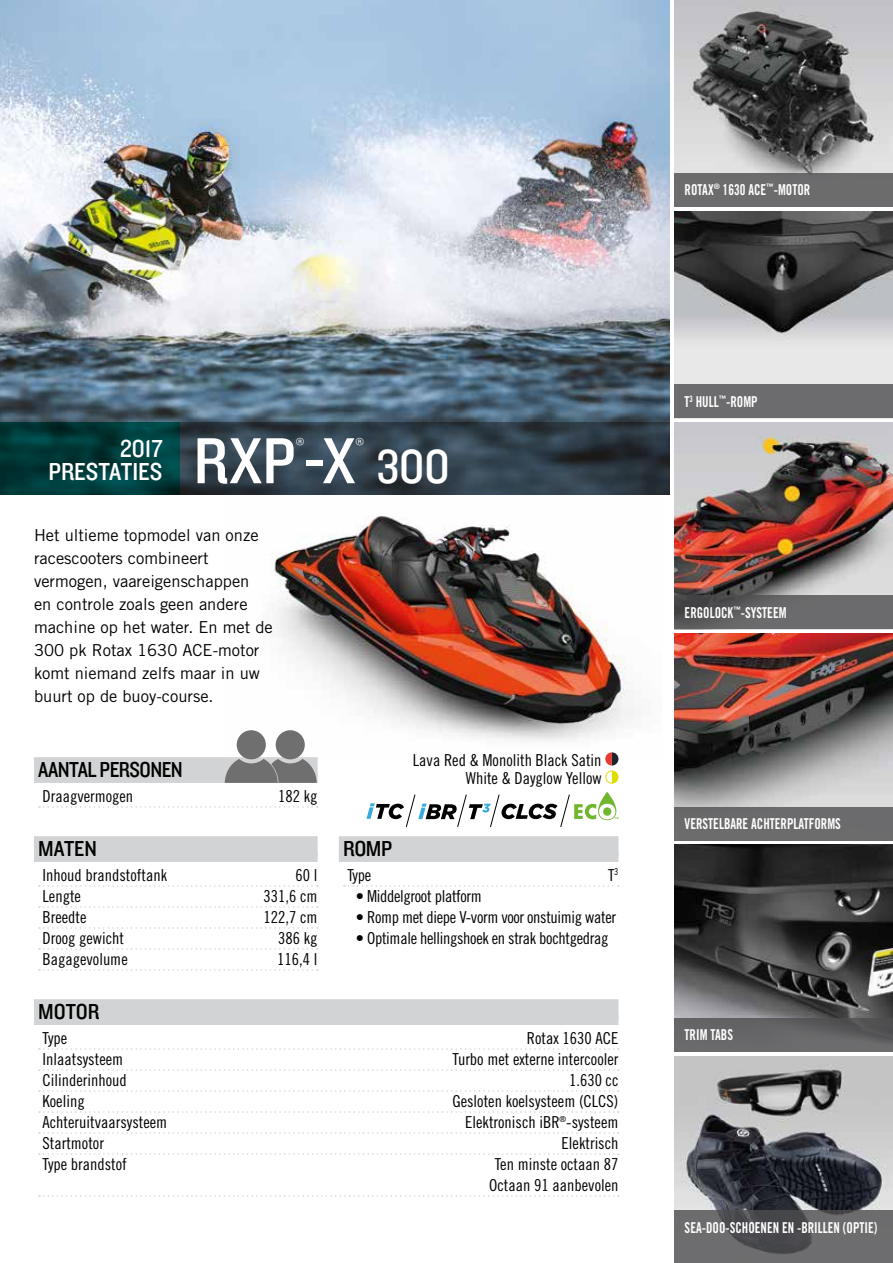
<style>
.page{position:relative;width:893px;height:1263px;background:#fff}
.page>*{position:absolute;margin:0;border:0;box-sizing:border-box;transform-origin:0 0}
.t1{font:67.5px "Knockout 30 Junior Welterwt";color:#fff}
.t2{font:49.5px "Knockout 30 Junior Welterwt";color:#fff}
.t3{font:25.5px/23px "Knockout 30 Junior Welterwt";color:#fff;text-align:right}
.t4{font:22.5px "Knockout 30 Junior Welterwt";letter-spacing:-.025em;color:#000;scale:.95 1}
.t5{font:22.5px "Knockout 30 Junior Welterwt";letter-spacing:-.025em;color:#000}
.t6{font:20.25px "Knockout 30 Junior Welterwt";color:#fff}
.t7{font:16.5px/21px "Trade Gothic LT Std Cn 18";color:#000;text-align:center}
.t8{font:16.5px/23.1px "Trade Gothic LT Std";color:#000}
.t9{font:16.5px "Trade Gothic LT Std Cn 18";letter-spacing:-.02em;color:#000}
.t10{font:15px "Trade Gothic LT Std Bd Cn 20";color:#fff;scale:.86 1}
</style>
<div class="page">
<img style="left:274px;top:516px;width:360px;height:243px">
<img style="left:674px;top:0;width:219px;height:173px">
<img style="left:674px;top:211px;width:219px;height:173px">
<img style="left:674px;top:422px;width:219px;height:174px">
<img style="left:674px;top:634px;width:219px;height:173px">
<img style="left:674px;top:845px;width:219px;height:173px">
<img style="left:674px;top:1056px;width:219px;height:154px">
<div style="left:674px;top:173px;width:219px;height:34px;background:#6c6c6d"></div>
<div style="left:674px;top:384px;width:219px;height:34px;background:#6c6c6e"></div>
<svg style="left:674px;top:596px;width:219px;height:33px;background:#626263"></svg>
<div style="left:674px;top:807px;width:219px;height:33px;background:#6b6b6d"></div>
<svg style="left:674px;top:1018px;width:219px;height:34px;background:#636365"></svg>
<svg style="left:674px;top:1210px;width:219px;height:53px;background:#626264"></svg>
<div style="left:34px;top:757px;width:284px;height:20px;background:#d1d3d4"></div>
<div style="left:34px;top:772px;width:284px;height:11px;background:#d1d3d4"></div>
<svg style="left:39px;top:806px;width:279px;height:2px"></svg>
<svg style="left:366px;top:794px;width:252px;height:33px"></svg>
<div style="left:34px;top:836px;width:284px;height:20px;background:#d1d3d4"></div>
<div style="left:34px;top:851px;width:284px;height:11px;background:#d1d3d4"></div>
<svg style="left:39px;top:885px;width:279px;height:2px"></svg>
<svg style="left:39px;top:906px;width:279px;height:2px"></svg>
<svg style="left:39px;top:927px;width:279px;height:2px"></svg>
<svg style="left:39px;top:948px;width:279px;height:2px"></svg>
<svg style="left:39px;top:969px;width:279px;height:2px"></svg>
<div style="left:339px;top:836px;width:279px;height:20px;background:#d1d3d4"></div>
<div style="left:339px;top:851px;width:279px;height:11px;background:#d1d3d4"></div>
<svg style="left:344px;top:885px;width:275px;height:2px"></svg>
<div style="left:34px;top:999px;width:584px;height:20px;background:#d1d3d4"></div>
<div style="left:34px;top:1014px;width:584px;height:11px;background:#d1d3d4"></div>
<svg style="left:39px;top:1048px;width:580px;height:2px"></svg>
<svg style="left:39px;top:1069px;width:580px;height:2px"></svg>
<svg style="left:39px;top:1090px;width:580px;height:2px"></svg>
<svg style="left:39px;top:1111px;width:580px;height:2px"></svg>
<svg style="left:39px;top:1132px;width:580px;height:2px"></svg>
<svg style="left:39px;top:1153px;width:580px;height:2px"></svg>
<svg style="left:39px;top:1195px;width:580px;height:2px"></svg>
<svg style="left:225px;top:730px;width:92px;height:53px"></svg>
<svg style="left:605px;top:752px;width:13px;height:32px"></svg>
<img style="left:0;top:0;width:670px;height:422px">
<svg style="left:0;top:422px;width:180px;height:73px;background:#003b3b"></svg>
<svg style="left:180px;top:422px;width:490px;height:73px;background:#313f4a"></svg>
<p class="t10" style="left:685px;top:181px;width:148px">ROTAX<sup>®</sup> 1630 ACE<sup>™</sup>-MOTOR</p>
<h3 class="t3" style="left:48px;top:436px;width:116px">2017<br>PRESTATIES</h3>
<p class="t6" style="left:296px;top:431px;width:10px">®</p>
<p class="t6" style="left:355px;top:431px;width:10px">®</p>
<h1 class="t1" style="left:193px;top:415px;width:164px">RXP-X</h1>
<h2 class="t2" style="left:377px;top:433px;width:75px">300</h2>
<p class="t8" style="left:34px;top:523px;width:240px">Het ultieme topmodel van onze racescooters combineert vermogen, vaareigenschappen<br>en controle zoals geen andere machine op het water. En met de<br>300 pk Rotax 1630 ACE-motor komt niemand zelfs maar in uw buurt op de buoy-course.</p>
<h3 class="t4" style="left:38px;top:754px;width:154px">AANTAL PERSONEN</h3>
<p class="t7" style="left:43px;top:785px;width:92px">Draagvermogen</p>
<p class="t7" style="left:278px;top:785px;width:41px">182 kg</p>
<h3 class="t5" style="left:38px;top:833px;width:60px">MATEN</h3>
<p class="t7" style="left:43px;top:864px;width:126px">Inhoud brandstoftank</p>
<p class="t7" style="left:296px;top:864px;width:23px">60 l</p>
<p class="t7" style="left:43px;top:885px;width:40px">Lengte</p>
<p class="t7" style="left:264px;top:885px;width:56px">331,6 cm</p>
<p class="t7" style="left:43px;top:906px;width:46px">Breedte</p>
<p class="t7" style="left:264px;top:906px;width:56px">122,7 cm</p>
<p class="t7" style="left:43px;top:927px;width:83px">Droog gewicht</p>
<p class="t7" style="left:278px;top:927px;width:41px">386 kg</p>
<p class="t7" style="left:43px;top:948px;width:87px">Bagagevolume</p>
<p class="t7" style="left:277px;top:948px;width:42px">116,4 l</p>
<p class="t7" style="left:413px;top:750px;width:190px;line-height:18.1px;text-align:right">Lava Red &amp; Monolith Black Satin<br>White &amp; Dayglow Yellow</p>
<h3 class="t5" style="left:343px;top:833px;width:51px">ROMP</h3>
<p class="t7" style="left:347px;top:864px;width:25px">Type</p>
<p class="t7" style="left:608px;top:864px;width:12px">T<sup>3</sup></p>
<p class="t9" style="left:356px;top:886px;width:127px">• Middelgroot platform</p>
<p class="t9" style="left:356px;top:907px;width:262px">• Romp met diepe V-vorm voor onstuimig water</p>
<p class="t9" style="left:356px;top:928px;width:254px">• Optimale hellingshoek en strak bochtgedrag</p>
<h3 class="t5" style="left:38px;top:996px;width:63px">MOTOR</h3>
<p class="t7" style="left:43px;top:1027px;width:26px">Type</p>
<p class="t7" style="left:527px;top:1027px;width:93px">Rotax 1630 ACE</p>
<p class="t7" style="left:43px;top:1048px;width:82px">Inlaatsysteem</p>
<p class="t7" style="left:453px;top:1048px;width:167px">Turbo met externe intercooler</p>
<p class="t7" style="left:43px;top:1069px;width:86px">Cilinderinhoud</p>
<p class="t7" style="left:569px;top:1069px;width:51px">1.630 cc</p>
<p class="t7" style="left:43px;top:1090px;width:44px">Koeling</p>
<p class="t7" style="left:453px;top:1090px;width:167px">Gesloten koelsysteem (CLCS)</p>
<p class="t7" style="left:43px;top:1111px;width:126px">Achteruitvaarsysteem</p>
<p class="t7" style="left:465px;top:1111px;width:155px">Elektronisch iBR<sup>®</sup>-systeem</p>
<p class="t7" style="left:43px;top:1132px;width:63px">Startmotor</p>
<p class="t7" style="left:562px;top:1132px;width:58px">Elektrisch</p>
<p class="t7" style="left:43px;top:1153px;width:86px">Type brandstof</p>
<p class="t7" style="left:489px;top:1153px;width:131px">Ten minste octaan 87<br>Octaan 91 aanbevolen</p>
<p class="t10" style="left:685px;top:392px;width:87px">T<sup>3</sup> HULL<sup>™</sup>-ROMP</p>
<p class="t10" style="left:685px;top:603px;width:120px">ERGOLOCK<sup>™</sup>-SYSTEEM</p>
<p class="t10" style="left:685px;top:815px;width:183px">VERSTELBARE ACHTERPLATFORMS</p>
<p class="t10" style="left:685px;top:1026px;width:58px">TRIM TABS</p>
<p class="t10" style="left:685px;top:1218px;width:226px">SEA‑DOO-SCHOENEN EN -BRILLEN (OPTIE)</p>
</div>
